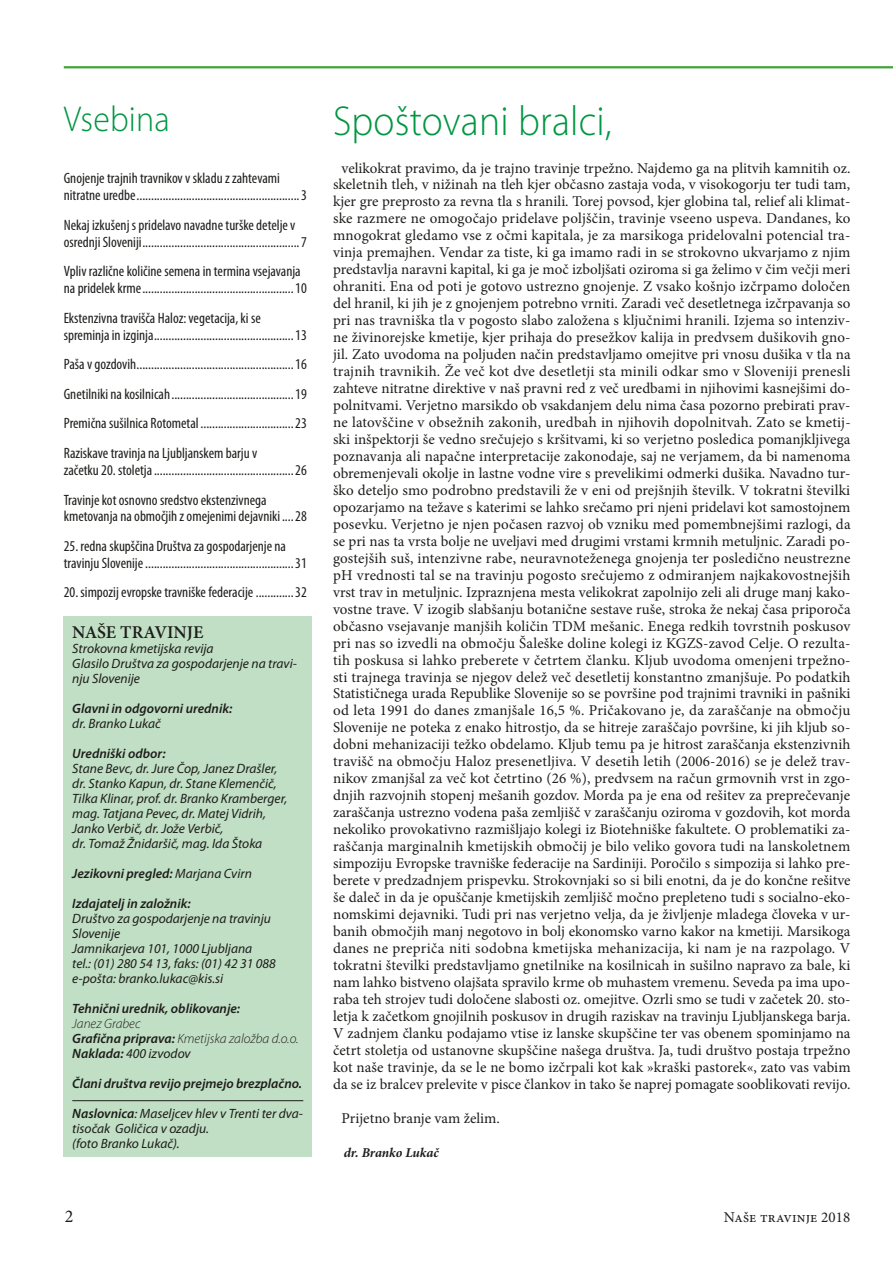
<style>
.page{position:relative;width:893px;height:1263px;background:#fff}
.page>*{position:absolute;margin:0;border:0;box-sizing:border-box;transform-origin:0 0}
.t1{font:300 42px "Myriad Pro";letter-spacing:.005em;color:#009641;scale:.94 1}
.t2{font:300 36px "Myriad Pro";letter-spacing:.005em;color:#009641;scale:.94 1}
.t3{font:600 18px "Minion Pro";color:#1d1d1b}
.t4{font:18px "Minion Pro";color:#1d1d1b}
.t5{font:15px/17px "Minion Pro";letter-spacing:.005em;color:#1d1d1b;text-align:center}
.t6{font:condensed 15px/16.8px "Myriad Pro";color:#1d1d1b}
.t7{font:italic 13.5px/15px "Myriad Pro";color:#1d1d1b}
.t8{font:italic 600 13.5px "Myriad Pro";color:#1d1d1b}
.t9{font:italic 300 13.5px/15px "Myriad Pro";color:#1d1d1b}
.t10{font:italic 700 13.5px "Minion Pro";letter-spacing:-.005em;color:#1d1d1b}
.s1{font-weight:400}
.s2{font-weight:600}
</style>
<div class="page">
<hr style="left:64px;top:66px;width:829px;height:2px;background:#3fa535">
<div style="left:64px;top:616px;width:248px;height:541px;background:#c1dfc4"></div>
<hr style="left:72px;top:1100px;width:231px;height:1px;background:#1d1d1b">
<h2 class="t2" style="left:64px;top:99px;width:114px">Vsebina</h2>
<p class="t6" style="left:64px;top:170px;width:245px">Gnojenje trajnih travnikov v skladu z zahtevami nitratne uredbe........................................................3</p>
<p class="t6" style="left:64px;top:217px;width:245px">Nekaj izkušenj s pridelavo navadne turške detelje v osrednji Sloveniji......................................................7</p>
<p class="t6" style="left:64px;top:263px;width:244px">Vpliv različne količine semena in termina vsejavanja na pridelek krme....................................................10</p>
<p class="t6" style="left:64px;top:310px;width:244px">Ekstenzivna travišča Haloz: vegetacija, ki se spreminja in izginja................................................13</p>
<p class="t6" style="left:64px;top:350px;width:244px;line-height:29.5px;text-align:justify">Paša v gozdovih......................................................16<br>Gnetilniki na kosilnicah..........................................19<br>Premična sušilnica Rotometal ................................23<br>Raziskave travinja na Ljubljanskem barju v</p>
<p class="t6" style="left:64px;top:455px;width:244px;line-height:29.5px">začetku 20. stoletja................................................26<br>Travinje kot osnovno sredstvo ekstenzivnega</p>
<p class="t6" style="left:64px;top:508px;width:244px">kmetovanja na območjih z omejenimi dejavniki ....28</p>
<p class="t6" style="left:64px;top:538px;width:244px">25. redna skupščina Društva za gospodarjenje na travinju Slovenije...................................................31</p>
<p class="t6" style="left:64px;top:584px;width:244px">20. simpozij evropske travniške federacije .............32</p>
<p class="t3" style="left:72px;top:620px;width:133px">NAŠE TRAVINJE</p>
<p class="t7" style="left:72px;top:641px;width:226px">Strokovna kmetijska revija<br>Glasilo Društva za gospodarjenje na travi&shy;nju Slovenije</p>
<p class="t8" style="left:72px;top:701px;width:162px">Glavni in odgovorni urednik:</p>
<p class="t7" style="left:72px;top:716px;width:90px">dr. Branko Lukač</p>
<p class="t8" style="left:72px;top:746px;width:95px">Uredniški odbor:</p>
<p class="t7" style="left:72px;top:761px;width:217px">Stane Bevc, dr. Jure Čop, Janez Drašler, dr. Stanko Kapun, dr. Stane Klemenčič, Tilka Klinar, prof. dr. Branko Kramberger, mag. Tatjana Pevec, dr. Matej Vidrih, Janko Verbič, dr. Jože Verbič,<br>dr. Tomaž Žnidaršič, mag. Ida Štoka</p>
<p class="t8" style="left:72px;top:866px;width:181px">Jezikovni pregled: <span class="s1">Marjana Cvirn</span></p>
<p class="t8" style="left:72px;top:896px;width:120px">Izdajatelj in založnik:</p>
<p class="t7" style="left:72px;top:911px;width:205px">Društvo za gospodarjenje na travinju<br>Slovenije<br>Jamnikarjeva 101, 1000 Ljubljana<br>tel.: (01) 280 54 13, faks: (01) 42 31 088 e-pošta: branko.lukac@kis.si</p>
<p class="t8" style="left:72px;top:1001px;width:169px">Tehnični urednik, oblikovanje:</p>
<p class="t9" style="left:72px;top:1016px;width:228px">Janez Grabec<br><span class="s2">Grafična priprava:</span> Kmetijska založba d.o.o.<br><span class="s2">Naklada:</span> <span class="s1">400 izvodov</span></p>
<p class="t8" style="left:72px;top:1076px;width:231px">Člani društva revijo prejmejo brezplačno.</p>
<p class="t7" style="left:72px;top:1106px;width:232px"><span class="s2">Naslovnica</span>: Maseljcev hlev v Trenti ter dva&shy;tisočak Goličica v ozadju.<br>(foto Branko Lukač).</p>
<h1 class="t1" style="left:333px;top:98px;width:298px">Spoštovani bralci,</h1>
<p class="t5" style="left:333px;top:159px;width:519px">velikokrat pravimo, da je trajno travinje trpežno. Najdemo ga na plitvih kamnitih oz. skeletnih tleh, v nižinah na tleh kjer občasno zastaja voda, v visokogorju ter tudi tam, kjer gre preprosto za revna tla s hranili. Torej povsod, kjer globina tal, relief ali klimat&shy;ske razmere ne omogočajo pridelave poljščin, travinje vseeno uspeva. Dandanes, ko mnogokrat gledamo vse z očmi kapitala, je za marsikoga pridelovalni potencial tra&shy;vinja premajhen. Vendar za tiste, ki ga imamo radi in se strokovno ukvarjamo z njim predstavlja naravni kapital, ki ga je moč izboljšati oziroma si ga želimo v čim večji meri ohraniti. Ena od poti je gotovo ustrezno gnojenje. Z vsako košnjo izčrpamo določen del hranil, ki jih je z gnojenjem potrebno vrniti. Zaradi več desetletnega izčrpavanja so pri nas travniška tla v pogosto slabo založena s ključnimi hranili. Izjema so intenziv&shy;ne živinorejske kmetije, kjer prihaja do presežkov kalija in predvsem dušikovih gno&shy;jil. Zato uvodoma na poljuden način predstavljamo omejitve pri vnosu dušika v tla na trajnih travnikih. Že več kot dve desetletji sta minili odkar smo v Sloveniji prenesli zahteve nitratne direktive v naš pravni red z več uredbami in njihovimi kasnejšimi do&shy;polnitvami. Verjetno marsikdo ob vsakdanjem delu nima časa pozorno prebirati prav&shy;ne latovščine v obsežnih zakonih, uredbah in njihovih dopolnitvah. Zato se kmetij&shy;ski inšpektorji še vedno srečujejo s kršitvami, ki so verjetno posledica pomanjkljivega poznavanja ali napačne interpretacije zakonodaje, saj ne verjamem, da bi namenoma obremenjevali okolje in lastne vodne vire s prevelikimi odmerki dušika. Navadno tur&shy;ško deteljo smo podrobno predstavili že v eni od prejšnjih številk. V tokratni številki opozarjamo na težave s katerimi se lahko srečamo pri njeni pridelavi kot samostojnem posevku. Verjetno je njen počasen razvoj ob vzniku med pomembnejšimi razlogi, da se pri nas ta vrsta bolje ne uveljavi med drugimi vrstami krmnih metuljnic. Zaradi po&shy;gostejših suš, intenzivne rabe, neuravnoteženega gnojenja ter posledično neustrezne pH vrednosti tal se na travinju pogosto srečujemo z odmiranjem najkakovostnejših vrst trav in metuljnic. Izpraznjena mesta velikokrat zapolnijo zeli ali druge manj kako&shy;vostne trave. V izogib slabšanju botanične sestave ruše, stroka že nekaj časa priporoča občasno vsejavanje manjših količin TDM mešanic. Enega redkih tovrstnih poskusov pri nas so izvedli na območju Šaleške doline kolegi iz KGZS-zavod Celje. O rezulta&shy;tih poskusa si lahko preberete v četrtem članku. Kljub uvodoma omenjeni trpežno&shy;sti trajnega travinja se njegov delež več desetletij konstantno zmanjšuje. Po podatkih Statističnega urada Republike Slovenije so se površine pod trajnimi travniki in pašniki od leta 1991 do danes zmanjšale 16,5 %. Pričakovano je, da zaraščanje na območju Slovenije ne poteka z enako hitrostjo, da se hitreje zaraščajo površine, ki jih kljub so&shy;dobni mehanizaciji težko obdelamo. Kljub temu pa je hitrost zaraščanja ekstenzivnih travišč na območju Haloz presenetljiva. V desetih letih (2006-2016) se je delež trav&shy;nikov zmanjšal za več kot četrtino (26 %), predvsem na račun grmovnih vrst in zgo&shy;dnjih razvojnih stopenj mešanih gozdov. Morda pa je ena od rešitev za preprečevanje zaraščanja ustrezno vodena paša zemljišč v zaraščanju oziroma v gozdovih, kot morda nekoliko provokativno razmišljajo kolegi iz Biotehniške fakultete. O problematiki za&shy;raščanja marginalnih kmetijskih območij je bilo veliko govora tudi na lanskoletnem simpoziju Evropske travniške federacije na Sardiniji. Poročilo s simpozija si lahko pre&shy;berete v predzadnjem prispevku. Strokovnjaki so si bili enotni, da je do končne rešitve še daleč in da je opuščanje kmetijskih zemljišč močno prepleteno tudi s socialno-eko&shy;nomskimi dejavniki. Tudi pri nas verjetno velja, da je življenje mladega človeka v ur&shy;banih območjih manj negotovo in bolj ekonomsko varno kakor na kmetiji. Marsikoga danes ne prepriča niti sodobna kmetijska mehanizacija, ki nam je na razpolago. V tokratni številki predstavljamo gnetilnike na kosilnicah in sušilno napravo za bale, ki nam lahko bistveno olajšata spravilo krme ob muhastem vremenu. Seveda pa ima upo&shy;raba teh strojev tudi določene slabosti oz. omejitve. Ozrli smo se tudi v začetek 20. sto&shy;letja k začetkom gnojilnih poskusov in drugih raziskav na travinju Ljubljanskega barja.<br>V zadnjem članku podajamo vtise iz lanske skupščine ter vas obenem spominjamo na četrt stoletja od ustanovne skupščine našega društva. Ja, tudi društvo postaja trpežno kot naše travinje, da se le ne bomo izčrpali kot kak »kraški pastorek«, zato vas vabim da se iz bralcev prelevite v pisce člankov in tako še naprej pomagate sooblikovati revijo.</p>
<p class="t5" style="left:342px;top:1109px;width:160px">Prijetno branje vam želim.</p>
<p class="t10" style="left:344px;top:1143px;width:97px">dr. Branko Lukač</p>
<p class="t4" style="left:65px;top:1204px;width:10px">2</p>
<p class="t5" style="left:724px;top:1209px;width:128px">Naše travinje 2018</p>
</div>
